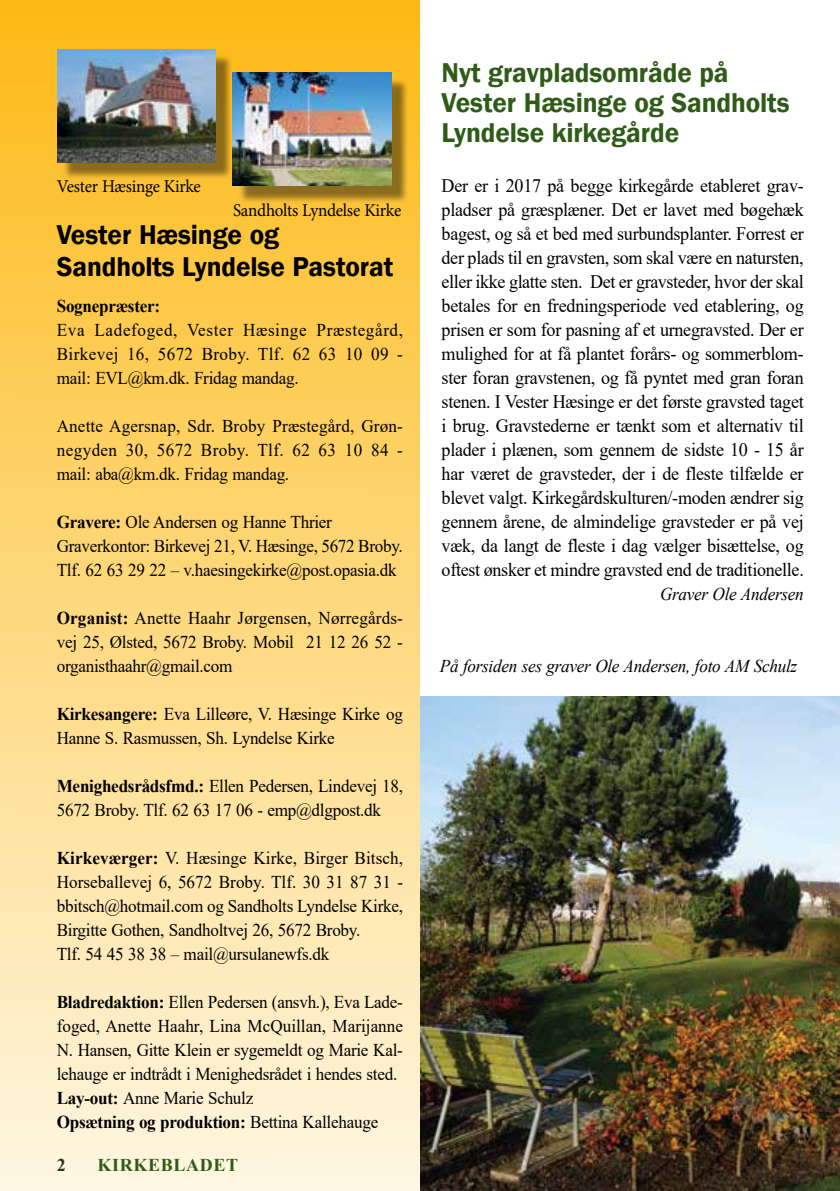
<style>
.page{position:relative;width:840px;height:1191px;background:#fff}
.page>*{position:absolute;margin:0;border:0;box-sizing:border-box;transform-origin:0 0}
.t1{font:600 28px/30px "Franklin Gothic";letter-spacing:-.005em;color:#2e5c18}
.t2{font:600 28px/32.2px "Franklin Gothic";letter-spacing:-.005em;color:#000}
.t3{font:19px/24px "Times New Roman";letter-spacing:-.015em;color:#000;text-align:justify;scale:.95 1}
.t4{font:18px/24px "Times New Roman";letter-spacing:-.015em;color:#000;scale:.95 1}
.t5{font:italic 18px "Times New Roman";letter-spacing:-.015em;color:#000;scale:.95 1}
.t6{font:18px "Minion Pro";letter-spacing:-.02em;color:#000;scale:.95 1}
.t7{font:700 18px "Times New Roman";letter-spacing:-.015em;color:#000;scale:.95 1}
.t8{font:700 18px "Times New Roman";letter-spacing:.035em;color:#2e5c18}
.t9{font:700 18px "Times New Roman";color:#293a1b}
.s1{font-weight:700}
</style>
<div class="page">
<div style="left:0;top:0;width:420px;height:1191px;background:linear-gradient(to bottom,#fcb916,#fff6e3)"></div>
<div style="left:238px;top:78px;width:171px;height:126px;background:#000;opacity:.45"></div>
<img style="left:233px;top:73px;width:158px;height:113px">
<div style="left:62px;top:54px;width:171px;height:126px;background:#000;opacity:.45"></div>
<img style="left:57px;top:49px;width:159px;height:114px">
<img style="left:420px;top:696px;width:419px;height:495px">
<p class="t6" style="left:57px;top:174px;width:153px">Vester Hæsinge Kirke</p>
<p class="t6" style="left:233px;top:198px;width:178px">Sandholts Lyndelse Kirke</p>
<h1 class="t2" style="left:57px;top:218px;width:338px">Vester Hæsinge og<br>Sandholts Lyndelse Pastorat</h1>
<p class="t7" style="left:57px;top:293px;width:110px">Sognepræster:</p>
<p class="t4" style="left:57px;top:317px;width:366px;text-align:justify">Eva Ladefoged, Vester Hæsinge Præstegård, Birkevej 16, 5672 Broby. Tlf. 62 63 10 09 - mail: EVL@km.dk. Fridag mandag.</p>
<p class="t4" style="left:57px;top:413px;width:366px;text-align:justify">Anette Agersnap, Sdr. Broby Præstegård, Grøn&shy;negyden 30, 5672 Broby. Tlf. 62 63 10 84 - mail: aba@km.dk. Fridag mandag.</p>
<p class="t4" style="left:57px;top:509px;width:365px"><span class="s1">Gravere:</span> Ole Andersen og Hanne Thrier<br>Graverkontor: Birkevej 21, V. Hæsinge, 5672 Broby.<br>Tlf. 62 63 29 22 – v.haesingekirke@post.opasia.dk</p>
<p class="t4" style="left:57px;top:605px;width:366px;text-align:justify"><span class="s1">Organist:</span> Anette Haahr Jørgensen, Nørregårds&shy;vej 25, Ølsted, 5672 Broby. Mobil 21 12 26 52 - organisthaahr@gmail.com</p>
<p class="t4" style="left:57px;top:701px;width:366px"><span class="s1">Kirkesangere:</span> Eva Lilleøre, V. Hæsinge Kirke og<br>Hanne S. Rasmussen, Sh. Lyndelse Kirke</p>
<p class="t4" style="left:57px;top:773px;width:366px"><span class="s1">Menighedsrådsfmd.:</span> Ellen Pedersen, Lindevej 18,<br>5672 Broby. Tlf. 62 63 17 06 - emp@dlgpost.dk</p>
<p class="t4" style="left:57px;top:845px;width:366px"><span class="s1">Kirkeværger:</span> V. Hæsinge Kirke, Birger Bitsch, Horseballevej 6, 5672 Broby. Tlf. 30 31 87 31 - bbitsch@hotmail.com og Sandholts Lyndelse Kirke, Birgitte Gothen, Sandholtvej 26, 5672 Broby.<br>Tlf. 54 45 38 38 – mail@ursulanewfs.dk</p>
<p class="t4" style="left:57px;top:989px;width:366px"><span class="s1">Bladredaktion:</span> Ellen Pedersen (ansvh.), Eva Lade&shy;foged, Anette Haahr, Lina McQuillan, Marijanne N. Hansen, Gitte Klein er sygemeldt og Marie Kal&shy;lehauge er indtrådt i Menighedsrådet i hendes sted.<br><span class="s1">Lay-out:</span> Anne Marie Schulz<br><span class="s1">Opsætning og produktion:</span> Bettina Kallehauge</p>
<p class="t9" style="left:57px;top:1151px;width:10px">2</p>
<p class="t8" style="left:98px;top:1151px;width:142px">kirkebladet</p>
<h1 class="t1" style="left:441px;top:58px;width:349px">Nyt gravpladsområde på<br>Vester Hæsinge og Sandholts<br>Lyndelse kirkegårde</h1>
<p class="t3" style="left:441px;top:173px;width:382px">Der er i 2017 på begge kirkegårde etableret grav&shy;pladser på græsplæner. Det er lavet med bøgehæk bagest, og så et bed med surbundsplanter. Forrest er der plads til en gravsten, som skal være en natursten, eller ikke glatte sten. Det er gravsteder, hvor der skal betales for en fredningsperiode ved etablering, og prisen er som for pasning af et urnegravsted. Der er mulighed for at få plantet forårs- og sommerblom&shy;ster foran gravstenen, og få pyntet med gran foran stenen. I Vester Hæsinge er det første gravsted taget i brug. Gravstederne er tænkt som et alternativ til plader i plænen, som gennem de sidste 10 - 15 år har været de gravsteder, der i de fleste tilfælde er blevet valgt. Kirkegårdskulturen/-moden ændrer sig gennem årene, de almindelige gravsteder er på vej væk, da langt de fleste i dag vælger bisættelse, og oftest ønsker et mindre gravsted end de traditionelle.</p>
<p class="t5" style="left:659px;top:582px;width:153px">Graver Ole Andersen</p>
<p class="t5" style="left:439px;top:654px;width:377px">På forsiden ses graver Ole Andersen, foto AM Schulz</p>
</div>
